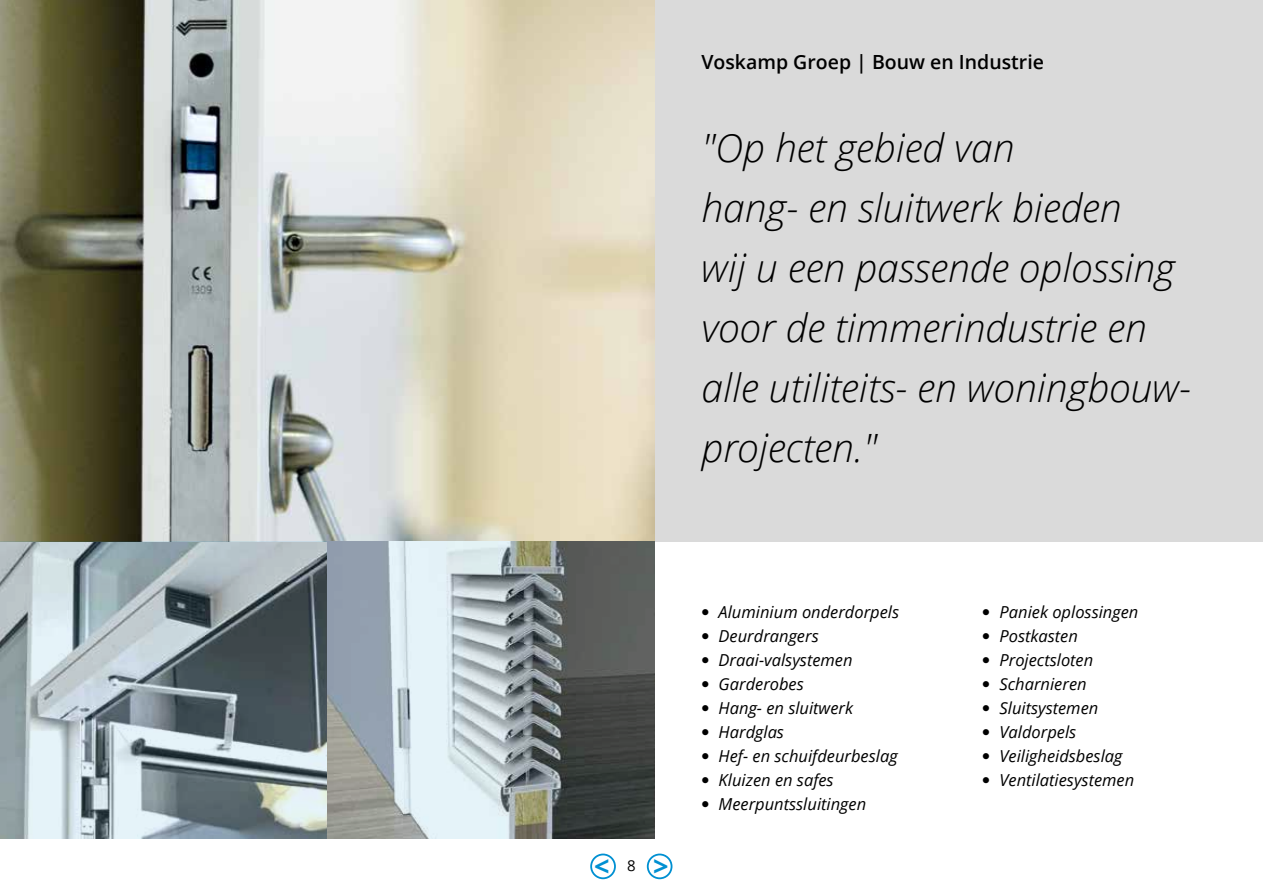
<style>
.page{position:relative;width:1263px;height:893px;background:#fff}
.page>*{position:absolute;margin:0;border:0;box-sizing:border-box;transform-origin:0 0}
.t1{font:italic 300 39px/60px "Open Sans";color:#000}
.t2{font:700 27px "Open Sans";color:#0090d2}
.t3{font:600 19.5px "Open Sans";color:#000}
.t4{font:italic 16.5px "Open Sans";color:#000}
.t5{font:15px "Open Sans";color:#000}
</style>
<div class="page">
<img style="left:0;top:0;width:655px;height:542px">
<div style="left:655px;top:0;width:608px;height:542px;background:#dadada"></div>
<svg style="left:0;top:542px;width:655px;height:297px;background:#919b9f"></svg>
<div style="left:647px;top:854px;width:25px;height:25px;border:2px solid #0090d2;border-radius:50%"></div>
<div style="left:590px;top:854px;width:26px;height:25px;border:2px solid #0090d2;border-radius:50%"></div>
<p class="t3" style="left:701px;top:48px;width:344px">Voskamp Groep | Bouw en Industrie</p>
<h1 class="t1" style="left:701px;top:116px;width:491px">"Op het gebied van<br>hang- en sluitwerk bieden<br>wij u een passende oplossing voor de timmerindustrie en alle utiliteits- en woningbouw&shy;projecten."</h1>
<h2 class="t2" style="left:594px;top:847px;width:17px">&lt;</h2>
<h2 class="t2" style="left:653px;top:847px;width:17px">&gt;</h2>
<p class="t5" style="left:627px;top:855px;width:10px">8</p>
<p class="t4" style="left:701px;top:600px;width:199px">● Aluminium onderdorpels</p>
<p class="t4" style="left:701px;top:624px;width:119px">● Deurdrangers</p>
<p class="t4" style="left:701px;top:648px;width:153px">● Draai-valsystemen</p>
<p class="t4" style="left:701px;top:672px;width:104px">● Garderobes</p>
<p class="t4" style="left:701px;top:696px;width:153px">● Hang- en sluitwerk</p>
<p class="t4" style="left:701px;top:720px;width:84px">● Hardglas</p>
<p class="t4" style="left:701px;top:744px;width:198px">● Hef- en schuifdeurbeslag</p>
<p class="t4" style="left:701px;top:768px;width:134px">● Kluizen en safes</p>
<p class="t4" style="left:701px;top:792px;width:166px">● Meerpuntssluitingen</p>
<p class="t4" style="left:982px;top:600px;width:158px">● Paniek oplossingen</p>
<p class="t4" style="left:982px;top:624px;width:97px">● Postkasten</p>
<p class="t4" style="left:982px;top:648px;width:112px">● Projectsloten</p>
<p class="t4" style="left:982px;top:672px;width:106px">● Scharnieren</p>
<p class="t4" style="left:982px;top:696px;width:117px">● Sluitsystemen</p>
<p class="t4" style="left:982px;top:720px;width:95px">● Valdorpels</p>
<p class="t4" style="left:982px;top:744px;width:142px">● Veiligheidsbeslag</p>
<p class="t4" style="left:982px;top:768px;width:153px">● Ventilatiesystemen</p>
</div>
